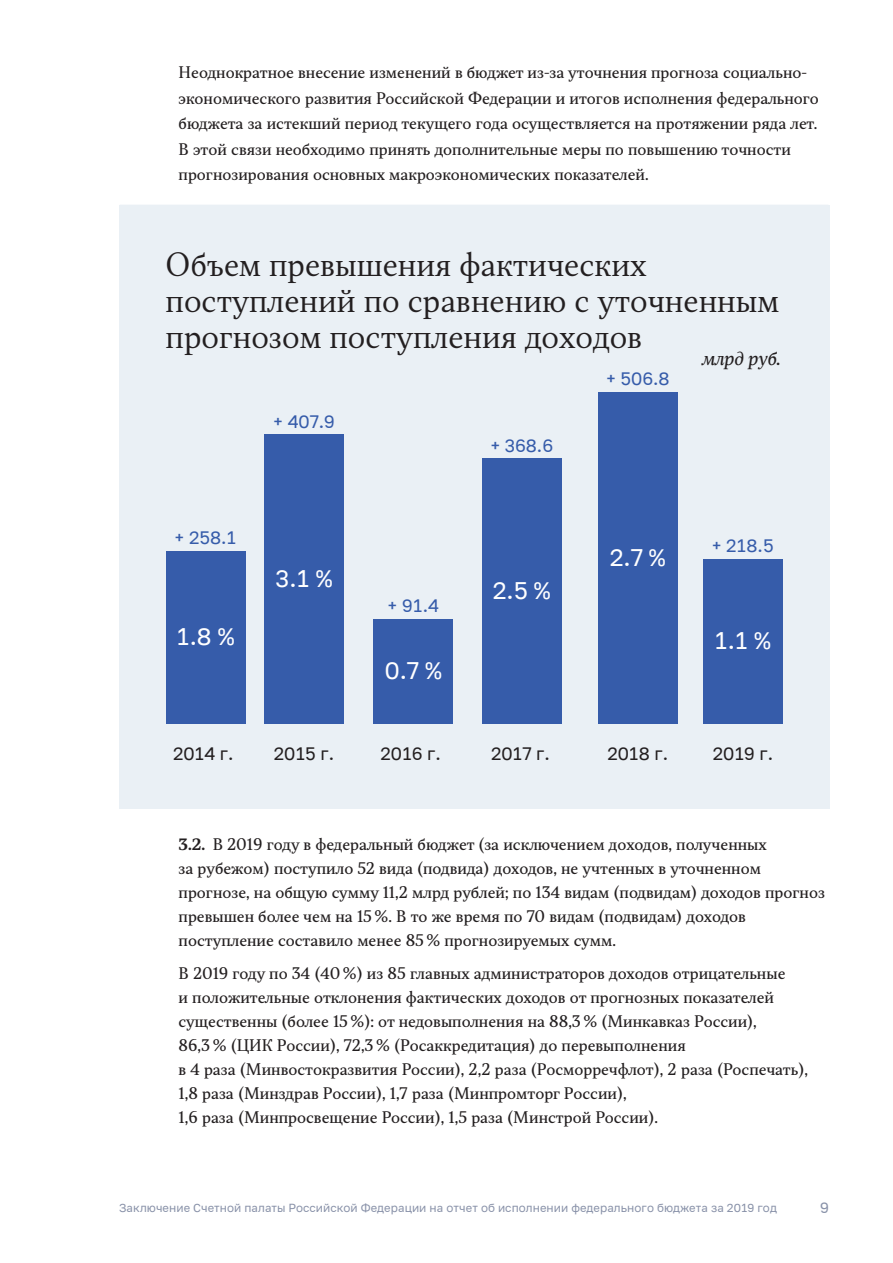
<style>
.page{position:relative;width:893px;height:1263px;background:#fff}
.page>*{position:absolute;margin:0;border:0;box-sizing:border-box;transform-origin:0 0}
.t1{font:300 30px/36px "TT Jenevers";color:#231f20}
.t2{font:24px "PT Russia Text";color:#fff}
.t3{font:18px "PT Russia Text";color:#231f20}
.t4{font:18px "PT Russia Text";letter-spacing:.005em;color:#365caa}
.t5{font:italic 18px "TT Jenevers";color:#231f20}
.Текст___Абзац{font:15px/24px "TT Jenevers";color:#231f20}
.Текст___Абзац_с_отст{font:15px/24px "TT Jenevers";color:#231f20}
.t6{font:15px "PT Russia Text";color:#8992a9}
.t7{font:11.7px "PT Russia Text";letter-spacing:.005em;color:#8992a9}
.s1{font-weight:700}
</style>
<div class="page">
<div style="left:119px;top:205px;width:710px;height:603px;background:#eaf0f5"></div>
<div style="left:166px;top:551px;width:79px;height:172px;background:#365caa"></div>
<div style="left:264px;top:434px;width:80px;height:289px;background:#365caa"></div>
<div style="left:374px;top:619px;width:79px;height:104px;background:#365caa"></div>
<div style="left:482px;top:458px;width:79px;height:265px;background:#365caa"></div>
<div style="left:598px;top:392px;width:79px;height:331px;background:#365caa"></div>
<div style="left:703px;top:559px;width:79px;height:164px;background:#365caa"></div>
<p class="Текст___Абзац" style="left:179px;top:60px;width:642px;line-height:25.5px">Неоднократное внесение изменений в бюджет из-за уточнения прогноза социально&shy;экономического развития Российской Федерации и итогов исполнения федерального бюджета за истекший период текущего года осуществляется на протяжении ряда лет.<br>В этой связи необходимо принять дополнительные меры по повышению точности прогнозирования основных макроэкономических показателей.</p>
<p class="t1" style="left:166px;top:247px;width:615px">Объем превышения фактических поступлений по сравнению с уточненным прогнозом поступления доходов</p>
<p class="t5" style="left:702px;top:346px;width:80px">млрд руб.</p>
<p class="t4" style="left:273px;top:411px;width:63px">+ 407.9</p>
<p class="t4" style="left:175px;top:528px;width:63px">+ 258.1</p>
<p class="t2" style="left:176px;top:623px;width:60px">1.8 %</p>
<p class="t2" style="left:276px;top:564px;width:59px">3.1 %</p>
<p class="t4" style="left:490px;top:435px;width:64px">+ 368.6</p>
<p class="t4" style="left:388px;top:596px;width:53px">+ 91.4</p>
<p class="t2" style="left:385px;top:657px;width:59px">0.7 %</p>
<p class="t2" style="left:493px;top:576px;width:59px">2.5 %</p>
<p class="t4" style="left:606px;top:369px;width:65px">+ 506.8</p>
<p class="t2" style="left:610px;top:543px;width:57px">2.7 %</p>
<p class="t4" style="left:712px;top:536px;width:63px">+ 218.5</p>
<p class="t2" style="left:714px;top:627px;width:58px">1.1 %</p>
<p class="t3" style="left:173px;top:743px;width:62px">2014 г.</p>
<p class="t3" style="left:274px;top:743px;width:62px">2015 г.</p>
<p class="t3" style="left:381px;top:743px;width:62px">2016 г.</p>
<p class="t3" style="left:491px;top:743px;width:60px">2017 г.</p>
<p class="t3" style="left:607px;top:743px;width:62px">2018 г.</p>
<p class="t3" style="left:713px;top:743px;width:62px">2019 г.</p>
<p class="Текст___Абзац_с_отст" style="left:179px;top:833px;width:648px"><span class="s1">3.2.</span> В 2019 году в федеральный бюджет (за исключением доходов, полученных<br>за рубежом) поступило 52 вида (подвида) доходов, не учтенных в уточненном прогнозе, на общую сумму 11,2 млрд рублей; по 134 видам (подвидам) доходов прогноз превышен более чем на 15 %. В то же время по 70 видам (подвидам) доходов поступление составило менее 85 % прогнозируемых сумм.</p>
<p class="Текст___Абзац" style="left:179px;top:961px;width:631px">В 2019 году по 34 (40 %) из 85 главных администраторов доходов отрицательные<br>и положительные отклонения фактических доходов от прогнозных показателей существенны (более 15 %): от недовыполнения на 88,3 % (Минкавказ России),<br>86,3 % (ЦИК России), 72,3 % (Росаккредитация) до перевыполнения<br>в 4 раза (Минвостокразвития России), 2,2 раза (Росморречфлот), 2 раза (Роспечать), 1,8 раза (Минздрав России), 1,7 раза (Минпромторг России),<br>1,6 раза (Минпросвещение России), 1,5 раза (Минстрой России).</p>
<p class="t7" style="left:119px;top:1201px;width:659px">Заключение Счетной палаты Российской Федерации на отчет об исполнении федерального бюджета за 2019 год</p>
<p class="t6" style="left:820px;top:1199px;width:10px">9</p>
</div>
